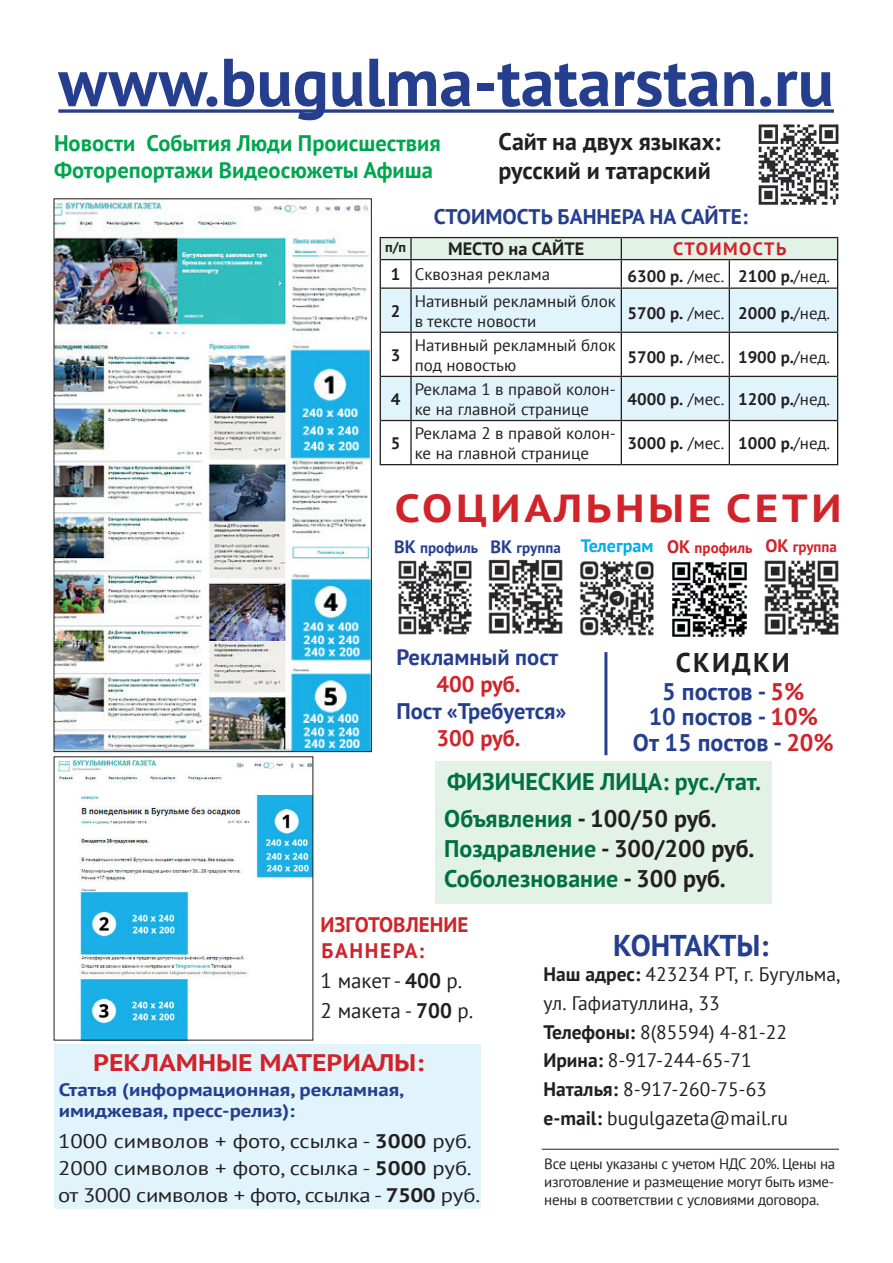
<style>
.page{position:relative;width:893px;height:1263px;background:#fff}
.page>*{position:absolute;margin:0;border:0;box-sizing:border-box;transform-origin:0 0}
.t1{font:700 67.5px "PT Sans";color:#253f8e}
.t2{font:700 39px "PT Sans";letter-spacing:.08em;color:#d1232a;scale:1.16 1}
.t3{font:700 30px "PT Sans";letter-spacing:-.025em;color:#253f8e}
.t4{font:700 27px "PT Sans";letter-spacing:.08em;color:#231f20}
.t5{font:700 24px/37.5px "PT Sans";color:#016f45}
.t6{font:700 24px/25.5px "PT Sans";color:#253f8e;text-align:center}
.t7{font:700 24px/28.8px "PT Sans";color:#231f20}
.t8{font:700 23.85px "PT Sans";color:#d1232a;scale:1.16 1}
.t9{font:700 22.5px/27px "PT Sans";color:#00a54f}
.t10{font:700 22.5px "PT Sans";color:#253f8e}
.t11{font:700 22.5px "PT Sans";color:#d1232a}
.t12{font:700 21.15px "PT Sans";color:#253f8e}
.t13{font:21px/30px "PT Sans";color:#231f20}
.t14{font:700 21px/25.5px "PT Sans";color:#d1232a}
.t15{font:19.65px/27.2px "PT Sans";color:#231f20;scale:1.16 1}
.t16{font:19.5px/28.8px "PT Sans";color:#231f20}
.t17{font:700 18px/21px "PT Sans";color:#253f8e;scale:1.16 1}
.t18{font:700 17.85px "PT Sans";color:#231f20}
.t19{font:700 17.85px "PT Sans";letter-spacing:.08em;color:#d1232a}
.t20{font:16.65px/20px "PT Sans";color:#231f20}
.t21{font:700 16.65px "PT Sans";color:#231f20}
.t22{font:15px/18px "PT Sans";letter-spacing:-.02em;color:#231f20;text-align:justify}
.t23{font:700 15px "PT Sans";color:#253f8e}
.t24{font:700 14.1px "PT Sans";color:#231f20}
.s1{font-weight:700}
.s2{font-weight:400}
.s3{font-size:18px}
.s4{font-size:18px;color:#00aeef}
.s5{font-size:18px;color:#d1232a}
.s6{color:#d1232a}
.s7{color:#231f20}
</style>
<div class="page">
<svg style="left:58px;top:109px;width:776px;height:4px;background:#465c9f"></svg>
<svg style="left:381px;top:289px;width:456px;height:131px;fill:#e1f4fc"></svg>
<hr style="left:380px;top:237px;width:31px;height:1px;background:#231f20">
<hr style="left:411px;top:237px;width:210px;height:1px;background:#231f20">
<hr style="left:621px;top:237px;width:108px;height:1px;background:#231f20">
<hr style="left:729px;top:237px;width:109px;height:1px;background:#231f20">
<hr style="left:381px;top:287px;width:30px;height:2px;background:#231f20">
<hr style="left:411px;top:287px;width:210px;height:2px;background:#231f20">
<hr style="left:621px;top:287px;width:108px;height:2px;background:#231f20">
<hr style="left:729px;top:287px;width:108px;height:2px;background:#231f20">
<hr style="left:381px;top:332px;width:30px;height:1px;background:#231f20">
<hr style="left:411px;top:332px;width:210px;height:1px;background:#231f20">
<hr style="left:621px;top:332px;width:108px;height:1px;background:#231f20">
<hr style="left:729px;top:332px;width:108px;height:1px;background:#231f20">
<hr style="left:381px;top:376px;width:30px;height:1px;background:#231f20">
<hr style="left:411px;top:376px;width:210px;height:1px;background:#231f20">
<hr style="left:621px;top:376px;width:108px;height:1px;background:#231f20">
<hr style="left:729px;top:376px;width:108px;height:1px;background:#231f20">
<hr style="left:381px;top:420px;width:30px;height:1px;background:#231f20">
<hr style="left:411px;top:420px;width:210px;height:1px;background:#231f20">
<hr style="left:621px;top:420px;width:108px;height:1px;background:#231f20">
<hr style="left:729px;top:420px;width:108px;height:1px;background:#231f20">
<hr style="left:380px;top:464px;width:31px;height:1px;background:#231f20">
<hr style="left:411px;top:464px;width:210px;height:1px;background:#231f20">
<hr style="left:621px;top:464px;width:108px;height:1px;background:#231f20">
<hr style="left:729px;top:464px;width:109px;height:1px;background:#231f20">
<svg style="left:380px;top:238px;width:458px;height:50px"></svg>
<hr style="left:380px;top:288px;width:1px;height:44px;background:#231f20">
<hr style="left:410px;top:289px;width:2px;height:43px;background:#231f20">
<hr style="left:621px;top:289px;width:1px;height:43px;background:#231f20">
<hr style="left:729px;top:289px;width:1px;height:43px;background:#231f20">
<hr style="left:837px;top:288px;width:1px;height:44px;background:#231f20">
<hr style="left:380px;top:332px;width:1px;height:44px;background:#231f20">
<hr style="left:410px;top:333px;width:2px;height:43px;background:#231f20">
<hr style="left:621px;top:333px;width:1px;height:43px;background:#231f20">
<hr style="left:729px;top:333px;width:1px;height:43px;background:#231f20">
<hr style="left:837px;top:332px;width:1px;height:44px;background:#231f20">
<hr style="left:380px;top:376px;width:1px;height:44px;background:#231f20">
<hr style="left:410px;top:377px;width:2px;height:43px;background:#231f20">
<hr style="left:621px;top:377px;width:1px;height:43px;background:#231f20">
<hr style="left:729px;top:377px;width:1px;height:43px;background:#231f20">
<hr style="left:837px;top:376px;width:1px;height:44px;background:#231f20">
<hr style="left:380px;top:420px;width:1px;height:44px;background:#231f20">
<hr style="left:410px;top:421px;width:2px;height:43px;background:#231f20">
<hr style="left:621px;top:421px;width:1px;height:43px;background:#231f20">
<hr style="left:729px;top:421px;width:1px;height:43px;background:#231f20">
<hr style="left:837px;top:420px;width:1px;height:44px;background:#231f20">
<div style="left:435px;top:762px;width:337px;height:142px;background:#e3f2e7"></div>
<img style="left:758px;top:124px;width:81px;height:80px">
<img style="left:56px;top:201px;width:313px;height:549px">
<img style="left:58px;top:760px;width:253px;height:278px">
<hr style="left:542px;top:1149px;width:297px;height:1px;background:#231f20">
<div style="left:54px;top:1044px;width:426px;height:165px;background:#e1f4fc"></div>
<img style="left:398px;top:560px;width:74px;height:75px">
<img style="left:488px;top:559px;width:75px;height:75px">
<img style="left:672px;top:562px;width:75px;height:75px">
<img style="left:579px;top:561px;width:75px;height:75px">
<img style="left:764px;top:560px;width:75px;height:75px">
<hr style="left:604px;top:652px;width:3px;height:103px;background:#253f8e">
<h1 class="t1" style="left:58px;top:38px;width:777px">www.bugulma-tatarstan.ru</h1>
<h3 class="t9" style="left:54px;top:129px;width:388px">Новости События Люди Происшествия<br>Фоторепортажи Видеосюжеты Афиша</h3>
<h3 class="t7" style="left:499px;top:127px;width:224px">Сайт на двух языках: русский и татарский</h3>
<p class="t12" style="left:434px;top:203px;width:316px">СТОИМОСТЬ БАННЕРА НА САЙТЕ:</p>
<p class="t24" style="left:385px;top:238px;width:23px">п/п</p>
<p class="t18" style="left:448px;top:237px;width:138px">МЕСТО на САЙТЕ</p>
<p class="t19" style="left:673px;top:237px;width:115px">СТОИМОСТЬ</p>
<p class="t20" style="left:391px;top:264px;width:161px"><span class="s1">1</span> Сквозная реклама</p>
<p class="t21" style="left:627px;top:265px;width:204px">6300 р. <span class="s2">/мес.</span> 2100 р.<span class="s2">/нед.</span></p>
<p class="t21" style="left:391px;top:300px;width:11px">2</p>
<p class="t20" style="left:415px;top:290px;width:203px">Нативный рекламный блок в тексте новости</p>
<p class="t21" style="left:627px;top:302px;width:204px">5700 р. <span class="s2">/мес.</span> 2000 р.<span class="s2">/нед.</span></p>
<p class="t21" style="left:391px;top:344px;width:11px">3</p>
<p class="t20" style="left:415px;top:335px;width:203px">Нативный рекламный блок под новостью</p>
<p class="t21" style="left:627px;top:346px;width:204px">5700 р. <span class="s2">/мес.</span> 1900 р.<span class="s2">/нед.</span></p>
<p class="t21" style="left:391px;top:388px;width:11px">4</p>
<p class="t20" style="left:415px;top:379px;width:203px">Реклама 1 в правой колон&shy;ке на главной странице</p>
<p class="t21" style="left:627px;top:388px;width:204px">4000 р. <span class="s2">/мес.</span> 1200 р.<span class="s2">/нед.</span></p>
<p class="t21" style="left:391px;top:432px;width:11px">5</p>
<p class="t20" style="left:415px;top:423px;width:203px">Реклама 2 в правой колон&shy;ке на главной странице</p>
<p class="t21" style="left:627px;top:432px;width:204px">3000 р. <span class="s2">/мес.</span> 1000 р.<span class="s2">/нед.</span></p>
<h2 class="t2" style="left:395px;top:483px;width:386px">СОЦИАЛЬНЫЕ СЕТИ</h2>
<p class="t23" style="left:394px;top:538px;width:444px"><span class="s3">ВК</span> профиль <span class="s3">ВК</span> группа <span class="s4">Телеграм</span> <span class="s5">ОК</span> <span class="s6">профиль</span> <span class="s5">ОК</span> <span class="s6">группа</span></p>
<h3 class="t10" style="left:396px;top:642px;width:163px">Рекламный пост</h3>
<h3 class="t11" style="left:436px;top:669px;width:85px">400 руб.</h3>
<h3 class="t10" style="left:396px;top:696px;width:172px">Пост «Требуется»</h3>
<h3 class="t11" style="left:436px;top:723px;width:85px">300 руб.</h3>
<h3 class="t4" style="left:676px;top:644px;width:115px">СКИДКИ</h3>
<h3 class="t6" style="left:633px;top:678px;width:202px">5 постов - <span class="s6">5%<br></span>10 постов - <span class="s6">10%<br></span>От 15 постов - <span class="s6">20%</span></h3>
<h3 class="t5" style="left:444px;top:762px;width:318px">ФИЗИЧЕСКИЕ ЛИЦА: рус./тат.<br>Объявления <span class="s7">- 100/50 руб.</span></h3>
<h3 class="t5" style="left:444px;top:833px;width:311px;line-height:30px">Поздравление <span class="s7">- 300/200 руб.<br></span>Соболезнование <span class="s7">- 300 руб.</span></h3>
<p class="t14" style="left:321px;top:912px;width:149px">ИЗГОТОВЛЕНИЕ<br>БАННЕРА:</p>
<p class="t13" style="left:321px;top:965px;width:154px">1 макет - <span class="s1">400</span> р.<br>2 макета - <span class="s1">700</span> р.</p>
<h3 class="t8" style="left:93px;top:1047px;width:287px">РЕКЛАМНЫЕ МАТЕРИАЛЫ:</h3>
<p class="t17" style="left:59px;top:1079px;width:300px">Статья (информационная, рекламная, имиджевая, пресс-релиз):</p>
<p class="t15" style="left:58px;top:1127px;width:365px">1000 символов + фото, ссылка - <span class="s1">3000</span> руб.<br>2000 символов + фото, ссылка - <span class="s1">5000</span> руб. от 3000 символов + фото, ссылка - <span class="s1">7500</span> руб.</p>
<h3 class="t3" style="left:613px;top:925px;width:157px">КОНТАКТЫ:</h3>
<p class="t16" style="left:543px;top:959px;width:299px"><span class="s1">Наш адрес:</span> 423234 РТ, г. Бугульма, ул. Гафиатуллина, 33<br><span class="s1">Телефоны:</span> 8(85594) 4-81-22<br><span class="s1">Ирина:</span> 8-917-244-65-71<br><span class="s1">Наталья:</span> 8-917-260-75-63<br><span class="s1">e-mail:</span> bugulgazeta@mail.ru</p>
<p class="t22" style="left:544px;top:1154px;width:293px">Все цены указаны с учетом НДС 20%. Цены на изготовление и размещение могут быть изме&shy;нены в соответствии с условиями договора.</p>
</div>
